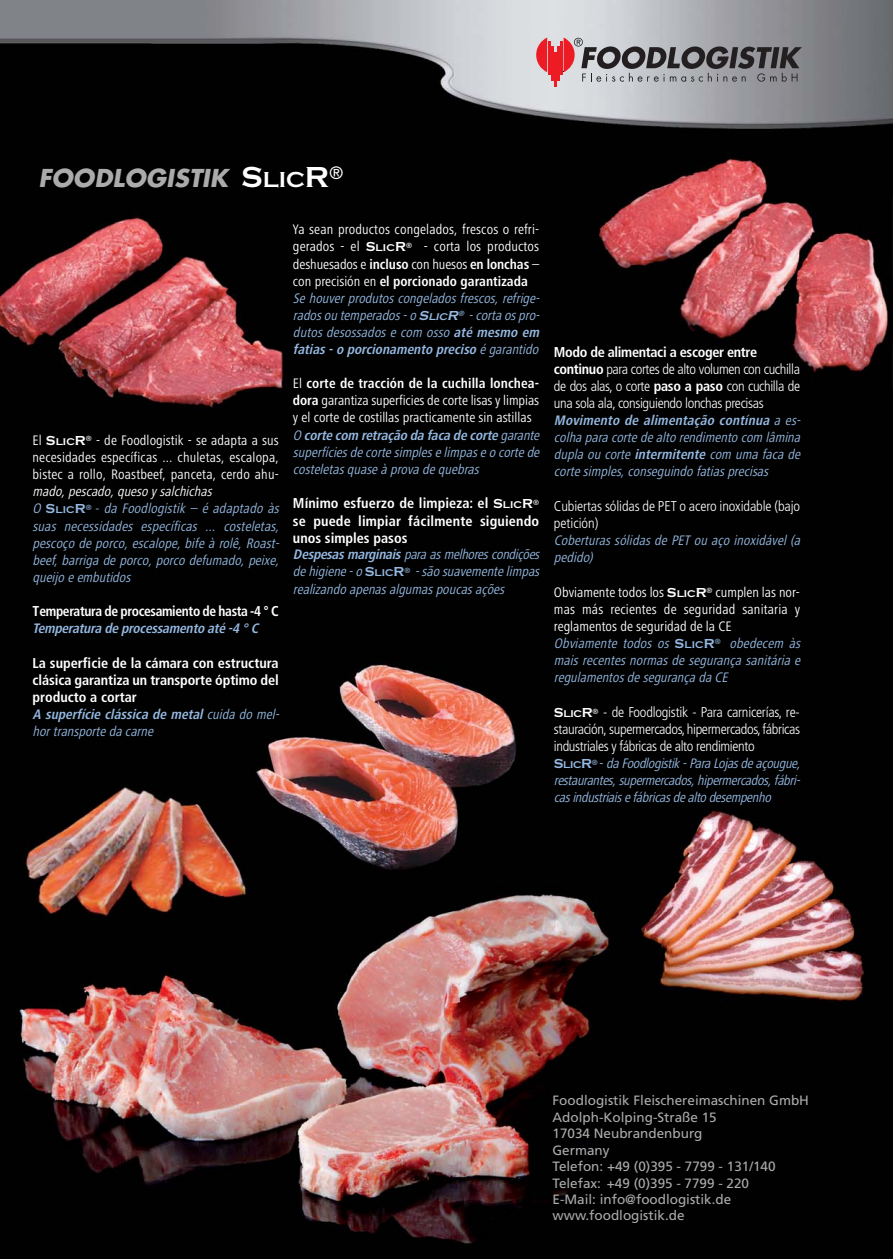
<style>
.page{position:relative;width:893px;height:1259px;background:#fff}
.page>*{position:absolute;margin:0;border:0;box-sizing:border-box;transform-origin:0 0}
.t1{font:italic 700 24px "Futura";color:#ababab}
.t2{font:italic condensed 14.25px/17.1px "Frutiger Next LTW1 G";color:#95b9e2}
.t3{font:condensed 14.25px/17.1px "Frutiger Next LTW1 G";color:#fff}
.t4{font:300 condensed 14.25px/17.1px "Frutiger";letter-spacing:-.025em;color:#fff}
.t5{font:700 condensed 14.25px/17.1px "Frutiger";letter-spacing:-.005em;color:#fff;text-align:justify}
.t6{font:700 condensed 14.25px "Frutiger";letter-spacing:-.025em;color:#fff}
.t7{font:italic 700 condensed 14.25px "Frutiger Next LTW1 G";color:#95b9e2}
.t8{font:13.5px/16.4px "Frutiger";color:#ababab}
.s1{font-family:"Copperplate Gothic";font-style:normal;font-size:30px;color:#fff}
.s2{font-family:"Copperplate Gothic";font-style:normal;font-size:22.5px;color:#fff}
.s3{font-family:"Copperplate Gothic";font-weight:700;font-stretch:normal;font-size:13.5px}
.s4{font-family:"Copperplate Gothic";font-weight:700;font-stretch:normal;font-size:10.2px}
.s5{color:#fff}
.s6{font-family:"Copperplate Gothic";font-weight:700;font-style:normal;font-stretch:normal;font-size:13.5px}
.s7{font-family:"Copperplate Gothic";font-weight:700;font-style:normal;font-stretch:normal;font-size:10.2px}
.s8{font-family:"Frutiger";font-weight:300}
.s9{font-weight:700}
.s10{font-style:normal;color:#fff}
.s11{font-family:"Copperplate Gothic";font-weight:700;font-style:normal;font-stretch:normal;font-size:13.5px;color:#fff}
.s12{font-family:"Copperplate Gothic";font-weight:700;font-style:normal;font-stretch:normal;font-size:10.2px;color:#fff}
.s13{font-weight:700;font-style:normal;color:#fff}
.s14{font-style:italic;color:#95b9e2}
.s15{font-weight:700;font-style:italic;color:#95b9e2}
.s16{font-family:"Copperplate Gothic";font-stretch:normal;font-size:13.5px}
.s17{font-family:"Copperplate Gothic";font-stretch:normal;font-size:10.2px}
.s18{font-family:"Copperplate Gothic";font-weight:700;font-stretch:normal;font-size:13.5px;color:#95b9e2}
.s19{font-family:"Copperplate Gothic";font-weight:700;font-stretch:normal;font-size:10.2px;color:#95b9e2}
.s20{font-style:normal}
</style>
<div class="page">
<img style="left:0;top:1px;width:892px;height:1258px">
<svg style="left:536px;top:38px;width:11px;height:34px"></svg>
<hr style="left:549px;top:41px;width:2px;height:34px;background:#ed1c24">
<hr style="left:551px;top:46px;width:2px;height:35px;background:#ed1c24">
<hr style="left:557px;top:46px;width:2px;height:35px;background:#ed1c24">
<hr style="left:560px;top:41px;width:2px;height:34px;background:#ed1c24">
<hr style="left:554px;top:52px;width:2px;height:34px;background:#ed1c24">
<svg style="left:564px;top:38px;width:238px;height:44px;background:#8b868a"></svg>
<h1 class="t1" style="left:38px;top:167px;width:307px">FOODLOGISTIK <span class="s1">S</span> <span class="s2">L I C</span> <span class="s1">R</span> <sup>®</sup></h1>
<p class="t3" style="left:33px;top:432px;width:248px;text-align:justify">El <span class="s3">S</span><span class="s4">LIC</span><span class="s3">R</span><sup>®</sup> - de Foodlogistik - se adapta a sus necesidades específicas ... chuletas, escalopa, bistec a rollo, Roastbeef, panceta, cerdo ahu-</p>
<p class="t2" style="left:33px;top:484px;width:251px"><span class="s5">mado,pescado,queso ysalchichas<br></span>O <span class="s6">S</span> <span class="s7">L I C</span> <span class="s6">R</span> <sup>®</sup> <span class="s8">-</span> da Foodlogistik – é adaptado às suas necessidades específicas ... costeletas, pescoço de porco, escalope, bife à rolê, Roast&shy;beef, barriga de porco, porco defumado, peixe, queijo e embutidos</p>
<p class="t6" style="left:33px;top:606px;width:248px">Temperatura de procesamiento de hasta -4 ° C</p>
<p class="t7" style="left:33px;top:622px;width:230px">Temperatura de processamento até -4 °C</p>
<p class="t5" style="left:33px;top:655px;width:248px">La superficie de la cámara con estructura clásica garantiza un transporte óptimo del producto a cortar</p>
<p class="t2" style="left:33px;top:706px;width:251px"><span class="s9">A superfície clássica de metal</span> cuida do mel&shy;hortransporte da carne</p>
<p class="t2" style="left:293px;top:222px;width:251px"><span class="s10">Ya sean productos congelados, frescos o refri&shy;gerados - el</span> <span class="s11">S</span><span class="s12">LIC</span><span class="s11">R</span><sup>®</sup> <span class="s10">- corta los productos deshuesados e</span> <span class="s13">incluso</span> <span class="s10">con huesos</span> <span class="s13">en lonchas</span> <span class="s10">– con precisión en</span> <span class="s13">el porcionado garantizada </span>Se houver produtos congelados frescos, refrige&shy;radosou temperados-o <span class="s3">S</span><span class="s4">LIC</span><span class="s3">R</span><sup>®</sup> -corta ospro&shy;dutos desossados e com osso <span class="s9">até mesmo em fatias -o porcionamento preciso</span> é garantido</p>
<p class="t3" style="left:293px;top:376px;width:251px">El <span class="s9">corte de tracción de la cuchilla lonchea&shy;dora</span> garantiza superficies de corte lisas y limpias y el corte de costillas practicamente sin astillas <span class="s14">O</span> <span class="s15">corte com retração da faca de corte</span> <span class="s14">garante superfíciesde corte simplese limpase o corte de costeletasquase à prova de quebras</span></p>
<p class="t5" style="left:293px;top:496px;width:248px">Mínimo esfuerzo de limpieza: el <span class="s16">S</span><span class="s17">LIC</span><span class="s16">R</span><sup>® </sup>se puede limpiar fácilmente siguiendo unos simples pasos</p>
<p class="t2" style="left:293px;top:547px;width:251px;text-align:justify"><span class="s9">Despesasmarginais</span>paraasmelhorescondições de higiene -o <span class="s6">S</span> <span class="s7">L I C</span> <span class="s6">R</span> <sup>®</sup> -são suavemente limpas realizando apenasalgumaspoucasações</p>
<p class="t4" style="left:554px;top:345px;width:248px"><span class="s9">Modo de alimentaci a escoger entre continuo</span> para cortes de alto volumen con cuchilla de dos alas, o corte <span class="s9">paso a paso</span> con cuchilla de una sola ala, consiguiendo lonchas precisas</p>
<p class="t2" style="left:554px;top:413px;width:251px;text-align:justify"><span class="s9">Movimento de alimentação contínua</span> a es&shy;colha para corte de alto rendimento com lâmina dupla ou corte <span class="s9">intermitente</span> com uma faca de corte simples,conseguindo fatiasprecisas</p>
<p class="t4" style="left:554px;top:499px;width:248px">Cubiertas sólidas de PET o acero inoxidable (bajo petición)</p>
<p class="t2" style="left:554px;top:532px;width:251px;line-height:17.5px">Coberturas sólidas de PET ou aço inoxidável (a pedido)</p>
<p class="t3" style="left:554px;top:584px;width:251px">Obviamente todos los <span class="s3">S</span><span class="s4">LIC</span><span class="s3">R</span><sup>®</sup> cumplen las nor&shy;mas más recientes de seguridad sanitaria y reglamentos de seguridad de la CE<br><span class="s14">Obviamente todos os</span> <span class="s18">S</span> <span class="s19">L I C</span> <span class="s18">R</span> <sup>®</sup> <span class="s14">obedecem às mais recentes normas de segurança sanitária e regulamentosde segurança da CE</span></p>
<p class="t4" style="left:554px;top:705px;width:248px;text-align:justify"><span class="s3">S</span><span class="s4">LIC</span><span class="s3">R</span><sup>®</sup> - de Foodlogistik - Para carnicerías, re&shy;stauración, supermercados, hipermercados, fábricas industriales y fábricas de alto rendimiento</p>
<p class="t2" style="left:554px;top:756px;width:251px;text-align:justify"><span class="s6">S</span> <span class="s7">L I C</span> <span class="s6">R</span> <sup>®</sup> <span class="s20">-</span> daFoodlogistik-ParaLojasdeaçougue, restaurantes,supermercados,hipermercados,fábri&shy;casindustriaisefábricasdealtodesempenho</p>
<p class="t8" style="left:552px;top:1093px;width:258px">Foodlogistik Fleischereimaschinen GmbH<br>Adolph-Kolping-Straße 15<br>17034 Neubrandenburg<br>Germany<br>Telefon: +49 (0)395 - 7799 - 131/140<br>Telefax: +49 (0)395 - 7799 - 220<br>E-Mail: info@foodlogistik.de www.foodlogistik.de</p>
</div>
